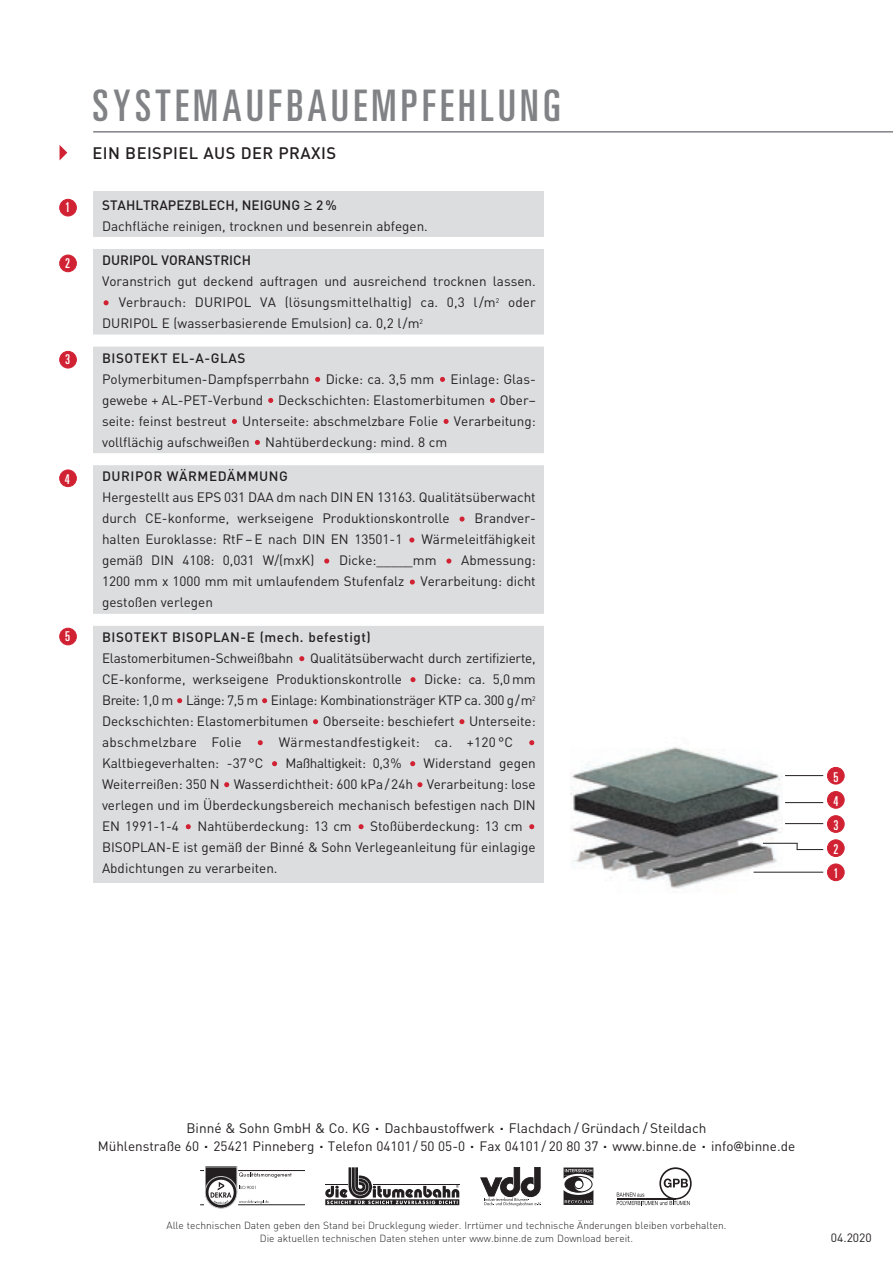
<style>
.page{position:relative;width:893px;height:1263px;background:#fff}
.page>*{position:absolute;margin:0;border:0;box-sizing:border-box;transform-origin:0 0}
.t1{font:ultra-condensed 43.5px "Univers";letter-spacing:.1em;color:#808285}
.t2{font:500 16.5px "DIN";letter-spacing:.025em;color:#231f20}
.t3{font:13.65px "DIN";color:#231f20}
.t4{font:13.5px/21px "DIN";color:#231f20}
.t5{font:500 13.5px "DIN";letter-spacing:.04em;color:#231f20}
.t6{font:13.5px "DIN";letter-spacing:.02em;color:#231f20}
.t7{font:500 13.5px "DIN";color:#231f20}
.t8{font:13.5px "DIN";letter-spacing:-.03em;color:#231f20}
.t9{font:ultra-condensed 13.5px "Univers";color:#fff}
.t10{font:12px "DIN";color:#231f20}
.t11{font:300 10.2px/12.3px "DIN";color:#231f20;text-align:center}
.s1{font-weight:500}
.s2{font-family:"Geneva"}
.s3{font-family:"Geneva";font-size:12px}
</style>
<div class="page">
<div style="left:94px;top:191px;width:450px;height:692px;background:#dcdddf"></div>
<svg style="left:60px;top:145px;width:7px;height:15px"></svg>
<div style="left:60px;top:199px;width:16px;height:17px;background:#d12233;border-radius:50%"></div>
<div style="left:60px;top:199px;width:17px;height:17px;border:1px solid #d12233;border-radius:50%"></div>
<div style="left:60px;top:255px;width:16px;height:17px;background:#d12233;border-radius:50%"></div>
<div style="left:60px;top:255px;width:17px;height:17px;border:1px solid #d12233;border-radius:50%"></div>
<div style="left:60px;top:351px;width:16px;height:17px;background:#d12233;border-radius:50%"></div>
<div style="left:60px;top:351px;width:17px;height:17px;border:1px solid #d12233;border-radius:50%"></div>
<div style="left:60px;top:470px;width:16px;height:17px;background:#d12233;border-radius:50%"></div>
<div style="left:60px;top:470px;width:17px;height:17px;border:1px solid #d12233;border-radius:50%"></div>
<div style="left:60px;top:628px;width:16px;height:17px;background:#d12233;border-radius:50%"></div>
<div style="left:60px;top:628px;width:17px;height:17px;border:1px solid #d12233;border-radius:50%"></div>
<hr style="left:93px;top:131px;width:800px;height:2px;background:#808285">
<img style="left:571px;top:747px;width:212px;height:142px">
<div style="left:827px;top:864px;width:17px;height:17px;background:#d12233;border-radius:50%"></div>
<div style="left:827px;top:864px;width:17px;height:17px;border:1px solid #d12233;border-radius:50%"></div>
<hr style="left:753px;top:872px;width:70px;height:1px;background:#231f20">
<div style="left:827px;top:840px;width:17px;height:16px;background:#d12233;border-radius:50%"></div>
<div style="left:827px;top:840px;width:17px;height:17px;border:1px solid #d12233;border-radius:50%"></div>
<hr style="left:763px;top:843px;width:34px;height:1px;background:#231f20">
<div style="left:827px;top:816px;width:17px;height:16px;background:#d12233;border-radius:50%"></div>
<div style="left:827px;top:815px;width:17px;height:17px;border:1px solid #d12233;border-radius:50%"></div>
<hr style="left:785px;top:823px;width:38px;height:1px;background:#231f20">
<div style="left:827px;top:791px;width:17px;height:17px;background:#d12233;border-radius:50%"></div>
<div style="left:827px;top:791px;width:17px;height:17px;border:1px solid #d12233;border-radius:50%"></div>
<hr style="left:785px;top:802px;width:38px;height:1px;background:#231f20">
<div style="left:827px;top:767px;width:17px;height:17px;background:#d12233;border-radius:50%"></div>
<div style="left:827px;top:767px;width:17px;height:17px;border:1px solid #d12233;border-radius:50%"></div>
<hr style="left:785px;top:775px;width:38px;height:1px;background:#231f20">
<svg style="left:797px;top:843px;width:26px;height:7px"></svg>
<div style="left:85px;top:237px;width:468px;height:12px;background:#fff"></div>
<div style="left:85px;top:335px;width:468px;height:12px;background:#fff"></div>
<div style="left:85px;top:453px;width:468px;height:12px;background:#fff"></div>
<div style="left:85px;top:614px;width:468px;height:12px;background:#fff"></div>
<svg style="left:104px;top:300px;width:5px;height:5px"></svg>
<svg style="left:315px;top:377px;width:5px;height:5px"></svg>
<svg style="left:440px;top:377px;width:5px;height:5px"></svg>
<svg style="left:268px;top:398px;width:5px;height:5px"></svg>
<svg style="left:490px;top:398px;width:5px;height:5px"></svg>
<svg style="left:232px;top:419px;width:5px;height:5px"></svg>
<svg style="left:444px;top:419px;width:5px;height:5px"></svg>
<svg style="left:255px;top:440px;width:5px;height:5px"></svg>
<svg style="left:459px;top:516px;width:6px;height:6px"></svg>
<svg style="left:409px;top:537px;width:5px;height:6px"></svg>
<svg style="left:324px;top:558px;width:5px;height:6px"></svg>
<svg style="left:446px;top:558px;width:5px;height:6px"></svg>
<svg style="left:410px;top:579px;width:5px;height:6px"></svg>
<svg style="left:299px;top:656px;width:5px;height:5px"></svg>
<svg style="left:410px;top:677px;width:5px;height:5px"></svg>
<svg style="left:177px;top:698px;width:5px;height:5px"></svg>
<svg style="left:262px;top:698px;width:5px;height:5px"></svg>
<svg style="left:313px;top:719px;width:5px;height:5px"></svg>
<svg style="left:459px;top:719px;width:5px;height:5px"></svg>
<svg style="left:258px;top:740px;width:5px;height:5px"></svg>
<svg style="left:529px;top:740px;width:5px;height:5px"></svg>
<svg style="left:272px;top:761px;width:5px;height:5px"></svg>
<svg style="left:410px;top:761px;width:5px;height:5px"></svg>
<svg style="left:224px;top:782px;width:5px;height:5px"></svg>
<svg style="left:417px;top:782px;width:5px;height:5px"></svg>
<svg style="left:186px;top:824px;width:5px;height:5px"></svg>
<svg style="left:359px;top:824px;width:5px;height:5px"></svg>
<svg style="left:529px;top:824px;width:5px;height:5px"></svg>
<svg style="left:481px;top:1167px;width:60px;height:39px"></svg>
<svg style="left:564px;top:1167px;width:29px;height:38px"></svg>
<svg style="left:325px;top:1167px;width:134px;height:38px"></svg>
<hr style="left:239px;top:1204px;width:66px;height:1px;background:#231f20">
<hr style="left:239px;top:1170px;width:66px;height:1px;background:#231f20">
<svg style="left:205px;top:1176px;width:32px;height:32px"></svg>
<div style="left:205px;top:1176px;width:32px;height:32px;border:1px solid #c7c8ca;border-radius:50%"></div>
<svg style="left:201px;top:1167px;width:91px;height:38px"></svg>
<svg style="left:617px;top:1167px;width:75px;height:38px"></svg>
<p class="t9" style="left:65px;top:200px;width:7px">1</p>
<p class="t9" style="left:65px;top:256px;width:7px">2</p>
<p class="t9" style="left:65px;top:352px;width:7px">3</p>
<p class="t9" style="left:65px;top:471px;width:7px">4</p>
<p class="t9" style="left:65px;top:629px;width:7px">5</p>
<h1 class="t1" style="left:93px;top:81px;width:470px">SYSTEMAUFBAUEMPFEHLUNG</h1>
<p class="t2" style="left:93px;top:142px;width:245px">EIN BEISPIEL AUS DER PRAXIS</p>
<p class="t4" style="left:102px;top:194px;width:327px"><span class="s1">STAHLTRAPEZBLECH, NEIGUNG</span> <span class="s2">≥</span> <span class="s1">2 %<br></span>Dachfläche reinigen, trocknen und besenrein abfegen.</p>
<p class="t7" style="left:102px;top:252px;width:150px">DURIPOL VORANSTRICH</p>
<p class="t4" style="left:102px;top:270px;width:435px">Voranstrich gut deckend auftragen und ausreichend trocknen lassen.</p>
<p class="t4" style="left:119px;top:291px;width:418px">Verbrauch: DURIPOL VA (lösungsmittelhaltig) ca. 0,3 l/m<sup>2</sup> oder</p>
<p class="t4" style="left:102px;top:312px;width:323px">DURIPOL E (wasserbasierende Emulsion) ca. 0,2 l/m<sup>2</sup></p>
<p class="t5" style="left:102px;top:349px;width:145px">BISOTEKT EL-A-GLAS</p>
<p class="t4" style="left:102px;top:368px;width:435px">Polymerbitumen-Dampfsperrbahn Dicke: ca. 3,5 mm Einlage: Glas&shy;gewebe + AL-PET-Verbund Deckschichten: Elastomerbitumen Ober– seite: feinst bestreut Unterseite: abschmelzbare Folie Verarbeitung: vollflächig aufschweißen Nahtüberdeckung: mind. 8 cm</p>
<p class="t5" style="left:102px;top:468px;width:187px">DURIPOR WÄRMEDÄMMUNG</p>
<p class="t4" style="left:102px;top:487px;width:435px">Hergestellt aus EPS 031 DAA dm nach DIN EN 13163. Qualitätsüberwacht durch CE-konforme, werkseigene Produktionskontrolle</p>
<p class="t4" style="left:474px;top:508px;width:63px">Brandver-</p>
<p class="t4" style="left:102px;top:529px;width:302px">halten Euroklasse: RtF – E nach DIN EN 13501-1</p>
<p class="t4" style="left:421px;top:529px;width:116px">Wärmeleitfähigkeit</p>
<p class="t4" style="left:102px;top:550px;width:214px">gemäß DIN 4108: 0,031 W/(mxK)</p>
<p class="t4" style="left:339px;top:550px;width:99px">Dicke:_____mm</p>
<p class="t4" style="left:102px;top:550px;width:435px;text-align:justify;text-indent:359px">Abmessung:<br>1200 mm x 1000 mm mit umlaufendem Stufenfalz Verarbeitung: dicht gestoßen verlegen</p>
<p class="t5" style="left:102px;top:628px;width:270px">BISOTEKT BISOPLAN-E (mech. befestigt)</p>
<p class="t4" style="left:102px;top:647px;width:193px">Elastomerbitumen-Schweißbahn</p>
<p class="t4" style="left:102px;top:647px;width:435px;text-indent:208px">Qualitätsüberwacht durch zertifizierte,<br>CE-konforme, werkseigene Produktionskontrolle</p>
<p class="t4" style="left:102px;top:668px;width:435px;text-align:justify;text-indent:322px">Dicke: ca. 5,0mm Breite: 1,0 m Länge: 7,5 m Einlage: Kombinationsträger KTP ca. 300 g/m<sup>2<br></sup>Deckschichten: Elastomerbitumen Oberseite: beschiefert Unterseite: abschmelzbare Folie</p>
<p class="t6" style="left:279px;top:734px;width:236px">Wärmestandfestigkeit: ca. +120 °C</p>
<p class="t4" style="left:102px;top:752px;width:163px">Kaltbiegeverhalten: -37°C</p>
<p class="t8" style="left:285px;top:755px;width:118px">Maßhaltigkeit: 0,3%</p>
<p class="t4" style="left:102px;top:752px;width:435px;text-align:justify;text-indent:322px">Widerstand gegen Weiterreißen: 350 N Wasserdichtheit: 600 kPa/24h Verarbeitung: lose verlegen und im Überdeckungsbereich mechanisch befestigen nach DIN EN 1991-1-4</p>
<p class="t4" style="left:102px;top:815px;width:435px;text-indent:268px">Stoßüberdeckung: 13 cm<br>BISOPLAN-E ist gemäß der Binné &amp; Sohn Verlegeanleitung für einlagige<br>Abdichtungen zu verarbeiten.</p>
<p class="t4" style="left:198px;top:815px;width:156px">Nahtüberdeckung: 13 cm</p>
<p class="t9" style="left:833px;top:769px;width:7px">5</p>
<p class="t9" style="left:833px;top:793px;width:7px">4</p>
<p class="t9" style="left:833px;top:817px;width:7px">3</p>
<p class="t9" style="left:833px;top:842px;width:7px">2</p>
<p class="t9" style="left:833px;top:866px;width:7px">1</p>
<p class="t3" style="left:186px;top:1120px;width:521px">Binné &amp; Sohn GmbH &amp; Co. KG <sup>.</sup> Dachbaustoffwerk <sup>.</sup> Flachdach / Gründach / Steildach</p>
<p class="t4" style="left:98px;top:1136px;width:699px">Mühlenstraße 60 <sup>.</sup> 25421 Pinneberg <sup>.</sup> Telefon 04101/ 50 05-0 <sup>.</sup> Fax 04101/ 20 80 37 <sup>.</sup> www.binne.de <sup>.</sup> info<span class="s3">@</span>binne.de</p>
<p class="t11" style="left:167px;top:1219px;width:561px">Alle technischen Daten geben den Stand bei Drucklegung wieder. Irrtümer und technische Änderungen bleiben vorbehalten.<br>Die aktuellen technischen Daten stehen unter www.binne.de zum Download bereit.</p>
<p class="t10" style="left:831px;top:1230px;width:42px">04.2020</p>
</div>
